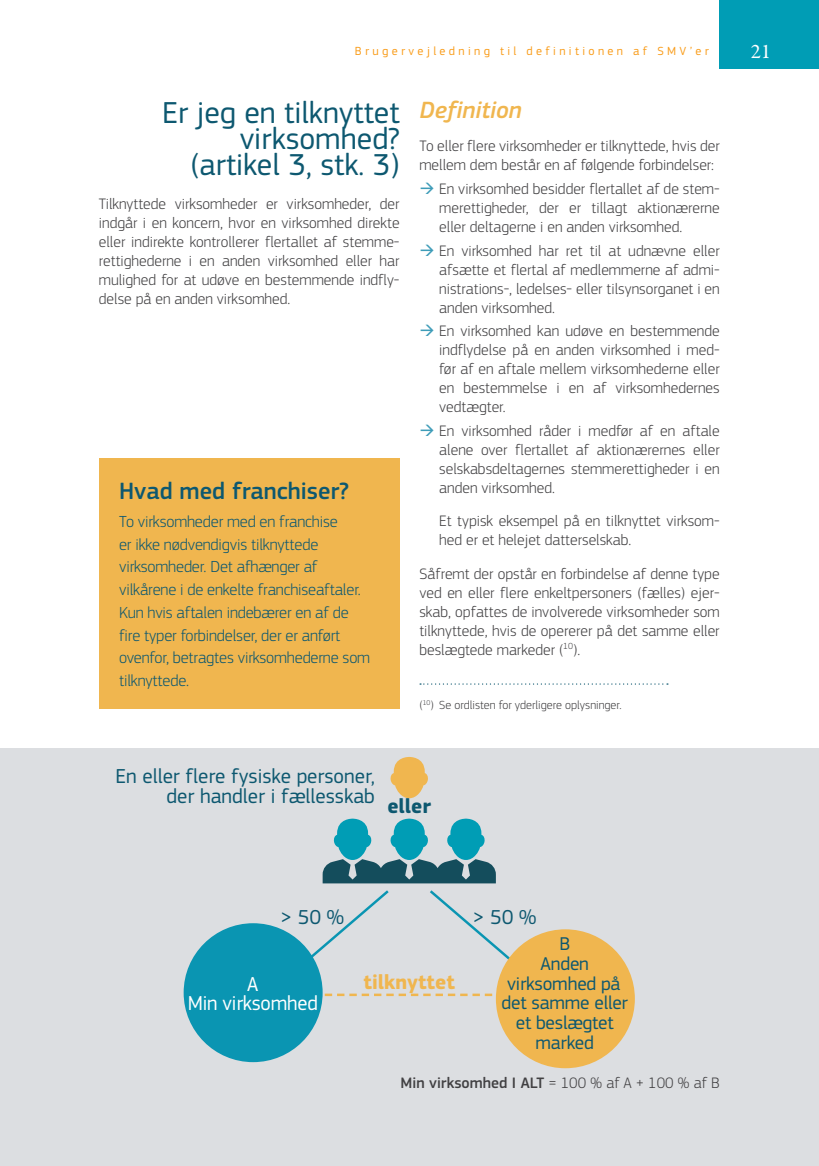
<style>
.page{position:relative;width:819px;height:1166px;background:#fff}
.page>*{position:absolute;margin:0;border:0;box-sizing:border-box;transform-origin:0 0}
.title_2_right_TOC{font:31.5px/26.2px "EC Square Sans Pro";color:#0d5870;text-align:right}
.box_title{font:500 24.5px "EC Square Sans Pro";color:#0d5870}
.title_2_orange{font:italic 500 24.5px "EC Square Sans Pro";color:#f0b64f}
.t1{font:21px/19.6px "EC Square Sans Pro";color:#0d5870;text-align:right}
.t2{font:21px/19.6px "EC Square Sans Pro";letter-spacing:-.01em;color:#fff;text-align:center}
.t3{font:700 21px "EC Square Sans Pro";color:#f0b64f}
.t4{font:700 21px "EC Square Sans Pro";color:#0d5870}
.t5{font:21px "Garamond Premr Pro";color:#fff}
.t6{font:19.25px/19.6px "EC Square Sans Pro";letter-spacing:-.01em;color:#0d5870;text-align:center}
.box_body{font:300 16.62px/22.8px "EC Square Sans Pro";letter-spacing:-.01em;color:#0d5870}
.body{font:300 15.75px/18.9px "EC Square Sans Pro";color:#414042;text-align:justify}
.t7{font:500 15.75px "EC Square Sans Pro";color:#414042}
.footnotes{font:300 12.25px "EC Square Sans Pro";color:#414042}
.t8{font:12.25px "EC Square Sans Pro";letter-spacing:.275em;color:#f99d1c}
.s1{color:#3e9cb8}
.s2{font-weight:300}
</style>
<div class="page">
<div style="left:719px;top:0;width:100px;height:68px;background:#009db5"></div>
<div style="left:0;top:748px;width:819px;height:418px;background:#dcdee1"></div>
<svg style="left:322px;top:993px;width:171px;height:3px"></svg>
<svg style="left:420px;top:683px;width:248px;height:2px"></svg>
<div style="left:99px;top:458px;width:300px;height:251px;background:#f0b64f"></div>
<svg style="left:390px;top:756px;width:38px;height:42px"></svg>
<svg style="left:301px;top:818px;width:210px;height:148px"></svg>
<div style="left:184px;top:923px;width:138px;height:139px;background:#0a95b2;border-radius:69px"></div>
<div style="left:496px;top:929px;width:138px;height:139px;background:#f0b64f;border-radius:69px"></div>
<p class="t8" style="left:355px;top:44px;width:355px">Brugervejledning til definitionen af SMV’er</p>
<h3 class="t5" style="left:750px;top:39px;width:22px">21</h3>
<p class="title_2_right_TOC" style="left:162px;top:100px;width:239px">Er jeg en tilknyttet virksomhed? (artikel 3, stk. 3)</p>
<p class="body" style="left:99px;top:194px;width:302px">Tilknyttede virksomheder er virksomheder, der indgår i en koncern, hvor en virksomhed direkte eller indirekte kontrollerer flertallet af stemme&shy;rettighederne i en anden virksomhed eller har mulighed for at udøve en bestemmende indfly&shy;delse på en anden virksomhed.</p>
<p class="box_title" style="left:119px;top:477px;width:231px">Hvad med franchiser?</p>
<p class="box_body" style="left:119px;top:510px;width:252px">To virksomheder med en franchise<br>er ikke nødvendigvis tilknyttede virksomheder. Det afhænger af vilkårene i de enkelte franchiseaftaler.<br>Kun hvis aftalen indebærer en af de fire typer forbindelser, der er anført ovenfor, betragtes virksomhederne som tilknyttede.</p>
<p class="title_2_orange" style="left:419px;top:95px;width:104px">Definition</p>
<p class="body" style="left:419px;top:137px;width:302px">To eller flere virksomheder er tilknyttede, hvis der mellem dem består en af følgende forbindelser:</p>
<p class="body" style="left:439px;top:179px;width:282px;text-indent:-20px"><span class="s1">→</span> En virksomhed besidder flertallet af de stem&shy;merettigheder, der er tillagt aktionærerne eller deltagerne i en anden virksomhed.</p>
<p class="body" style="left:439px;top:241px;width:282px;text-indent:-20px"><span class="s1">→</span> En virksomhed har ret til at udnævne eller afsætte et flertal af medlemmerne af admi&shy;nistrations-, ledelses- eller tilsynsorganet i en anden virksomhed.</p>
<p class="body" style="left:439px;top:322px;width:282px;text-indent:-20px"><span class="s1">→</span> En virksomhed kan udøve en bestemmende indflydelse på en anden virksomhed i med&shy;før af en aftale mellem virksomhederne eller en bestemmelse i en af virksomhedernes vedtægter.</p>
<p class="body" style="left:439px;top:421px;width:282px;text-indent:-20px"><span class="s1">→</span> En virksomhed råder i medfør af en aftale alene over flertallet af aktionærernes eller selskabsdeltagernes stemmerettigheder i en anden virksomhed.</p>
<p class="body" style="left:439px;top:512px;width:282px">Et typisk eksempel på en tilknyttet virksom&shy;hed er et helejet datterselskab.</p>
<p class="body" style="left:419px;top:564px;width:302px">Såfremt der opstår en forbindelse af denne type ved en eller flere enkeltpersoners (fælles) ejer&shy;skab, opfattes de involverede virksomheder som tilknyttede, hvis de opererer på det samme eller beslægtede markeder (<sup>10</sup>).</p>
<p class="footnotes" style="left:419px;top:698px;width:204px">(<sup>10</sup>) Se ordlisten for yderligere oplysninger.</p>
<p class="t1" style="left:116px;top:766px;width:261px">En eller flere fysiske personer, der handler i fællesskab</p>
<p class="t4" style="left:387px;top:794px;width:45px">eller</p>
<p class="t1" style="left:280px;top:907px;width:65px">&gt; 50 %</p>
<p class="t1" style="left:472px;top:907px;width:65px">&gt; 50 %</p>
<p class="t2" style="left:188px;top:974px;width:132px">A<br>Min virksomhed</p>
<p class="t3" style="left:363px;top:969px;width:93px">tilknyttet</p>
<p class="t6" style="left:501px;top:934px;width:128px">B<br>Anden virksomhed på det samme eller et beslægtet marked</p>
<p class="t7" style="left:400px;top:1073px;width:320px">Min virksomhed I ALT <span class="s2">= 100 % af A + 100 % af B</span></p>
</div>
